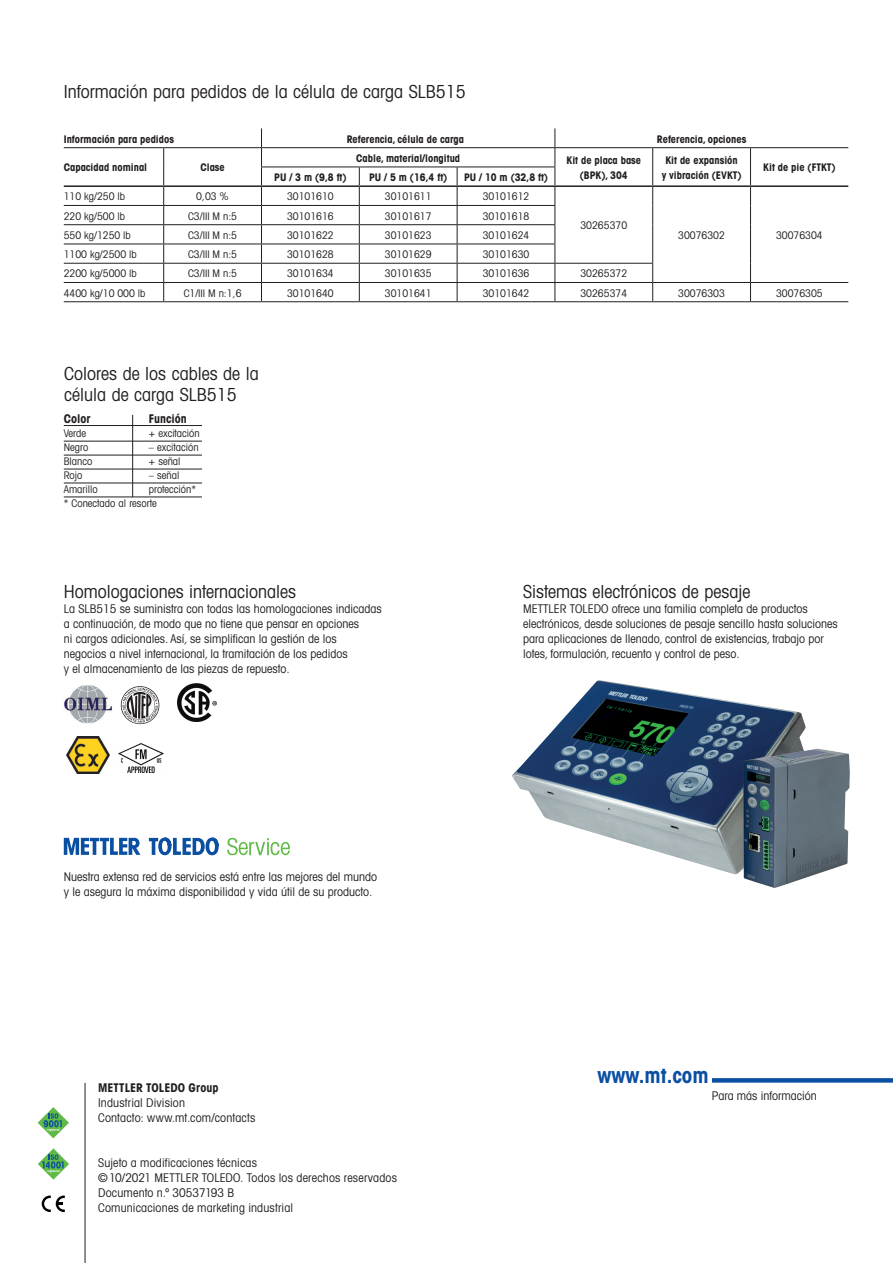
<style>
.page{position:relative;width:893px;height:1263px;background:#fff}
.page>*{position:absolute;margin:0;border:0;box-sizing:border-box;transform-origin:0 0}
.t1{font:21px "Avant Gardefor MT Bd";color:#0a4fa2}
.Lead_12_Bold{font:18px/21px "Avant Gardefor MT Bk";color:#231f20}
.Caption_left{font:12px/15px "Avant Gardefor MT Bk";color:#231f20}
.Address_Info_Picto_T{font:12px "Avant Gardefor MT Bk";letter-spacing:.015em;color:#231f20}
.Address_Info_Picto_T-2{font:12px "Avant Gardefor MT Bd";letter-spacing:.005em;color:#231f20}
.Lauftext_10_14{font:12px "Avant Gardefor MT Bk";color:#231f20}
.t2{font:10.5px "Avant Gardefor MT Bk";color:#231f20}
.t3{font:10.5px/15px "Avant Gardefor MT Bd";color:#231f20;text-align:center}
</style>
<div class="page">
<hr style="left:64px;top:425px;width:138px;height:1px;background:#231f20">
<hr style="left:64px;top:441px;width:138px;height:1px;background:#231f20">
<hr style="left:64px;top:455px;width:138px;height:1px;background:#231f20">
<hr style="left:64px;top:469px;width:138px;height:1px;background:#231f20">
<hr style="left:64px;top:483px;width:138px;height:1px;background:#231f20">
<hr style="left:64px;top:497px;width:138px;height:1px;background:#231f20">
<hr style="left:64px;top:147px;width:100px;height:1px;background:#231f20">
<hr style="left:164px;top:147px;width:97px;height:1px;background:#231f20">
<hr style="left:64px;top:205px;width:100px;height:1px;background:#231f20">
<hr style="left:164px;top:205px;width:97px;height:1px;background:#231f20">
<hr style="left:64px;top:224px;width:100px;height:1px;background:#231f20">
<hr style="left:164px;top:224px;width:97px;height:1px;background:#231f20">
<hr style="left:64px;top:244px;width:100px;height:1px;background:#231f20">
<hr style="left:164px;top:244px;width:97px;height:1px;background:#231f20">
<hr style="left:64px;top:263px;width:100px;height:1px;background:#231f20">
<hr style="left:164px;top:263px;width:97px;height:1px;background:#231f20">
<hr style="left:64px;top:282px;width:100px;height:1px;background:#231f20">
<hr style="left:164px;top:282px;width:97px;height:1px;background:#231f20">
<hr style="left:64px;top:301px;width:100px;height:1px;background:#231f20">
<hr style="left:164px;top:301px;width:97px;height:1px;background:#231f20">
<hr style="left:555px;top:263px;width:98px;height:1px;background:#231f20">
<hr style="left:64px;top:185px;width:100px;height:2px;background:#231f20">
<hr style="left:164px;top:185px;width:97px;height:2px;background:#231f20">
<hr style="left:555px;top:147px;width:98px;height:1px;background:#231f20">
<hr style="left:653px;top:147px;width:97px;height:1px;background:#231f20">
<hr style="left:750px;top:147px;width:98px;height:1px;background:#231f20">
<svg style="left:163px;top:148px;width:1px;height:153px"></svg>
<hr style="left:555px;top:282px;width:98px;height:1px;background:#231f20">
<svg style="left:261px;top:128px;width:295px;height:174px"></svg>
<hr style="left:555px;top:301px;width:98px;height:1px;background:#231f20">
<hr style="left:653px;top:282px;width:97px;height:1px;background:#231f20">
<svg style="left:652px;top:148px;width:1px;height:153px"></svg>
<hr style="left:653px;top:301px;width:97px;height:1px;background:#231f20">
<hr style="left:750px;top:282px;width:98px;height:1px;background:#231f20">
<hr style="left:750px;top:301px;width:98px;height:1px;background:#231f20">
<hr style="left:555px;top:185px;width:98px;height:2px;background:#231f20">
<hr style="left:653px;top:185px;width:97px;height:2px;background:#231f20">
<hr style="left:750px;top:185px;width:98px;height:2px;background:#231f20">
<svg style="left:750px;top:148px;width:1px;height:153px"></svg>
<svg style="left:227px;top:838px;width:63px;height:17px"></svg>
<svg style="left:64px;top:838px;width:77px;height:17px"></svg>
<svg style="left:149px;top:837px;width:70px;height:18px"></svg>
<img style="left:64px;top:685px;width:48px;height:39px">
<img style="left:120px;top:686px;width:40px;height:39px">
<img style="left:67px;top:736px;width:42px;height:37px">
<img style="left:119px;top:744px;width:44px;height:28px">
<img style="left:178px;top:683px;width:39px;height:39px">
<img style="left:512px;top:680px;width:294px;height:194px">
<img style="left:743px;top:749px;width:107px;height:139px">
<hr style="left:132px;top:415px;width:1px;height:82px;background:#231f20">
<div style="left:712px;top:1078px;width:181px;height:5px;background:#0a4fa2"></div>
<hr style="left:85px;top:1083px;width:1px;height:180px;background:#231f20">
<svg style="left:38px;top:1148px;width:31px;height:32px"></svg>
<svg style="left:38px;top:1107px;width:31px;height:31px"></svg>
<svg style="left:42px;top:1195px;width:23px;height:17px"></svg>
<p class="Lead_12_Bold" style="left:64px;top:81px;width:404px">Información para pedidos de la célula de carga SLB515</p>
<p class="t3" style="left:64px;top:131px;width:112px">Información para pedidos</p>
<p class="t3" style="left:347px;top:131px;width:119px">Referencia, célula de carga</p>
<p class="t3" style="left:657px;top:131px;width:91px">Referencia, opciones</p>
<p class="t3" style="left:64px;top:160px;width:85px">Capacidad nominal</p>
<p class="t3" style="left:200px;top:160px;width:26px">Clase</p>
<p class="t3" style="left:356px;top:150px;width:105px">Cable, material/longitud</p>
<p class="t3" style="left:566px;top:152px;width:76px">Kit de placa base (BPK), 304</p>
<p class="t3" style="left:665px;top:152px;width:74px">Kit de expansión</p>
<p class="t3" style="left:662px;top:167px;width:81px">y vibración (EVKT)</p>
<p class="t3" style="left:274px;top:170px;width:74px">PU / 3 m (9,8 ft)</p>
<p class="t3" style="left:369px;top:170px;width:80px">PU / 5 m (16,4 ft)</p>
<p class="t3" style="left:464px;top:170px;width:86px">PU / 10 m (32,8 ft)</p>
<p class="t2" style="left:64px;top:190px;width:63px">110 kg/250 lb</p>
<p class="t2" style="left:196px;top:190px;width:34px">0,03 %</p>
<p class="t2" style="left:287px;top:190px;width:48px">30101610</p>
<p class="t2" style="left:385px;top:190px;width:48px">30101611</p>
<p class="t2" style="left:483px;top:190px;width:48px">30101612</p>
<p class="t3" style="left:763px;top:160px;width:74px">Kit de pie (FTKT)</p>
<p class="t2" style="left:64px;top:209px;width:63px">220 kg/500 lb</p>
<p class="t2" style="left:188px;top:209px;width:51px">C3/III M n:5</p>
<p class="t2" style="left:287px;top:209px;width:48px">30101616</p>
<p class="t2" style="left:385px;top:209px;width:48px">30101617</p>
<p class="t2" style="left:483px;top:209px;width:48px">30101618</p>
<p class="t2" style="left:64px;top:229px;width:69px">550 kg/1250 lb</p>
<p class="t2" style="left:188px;top:229px;width:51px">C3/III M n:5</p>
<p class="t2" style="left:287px;top:229px;width:48px">30101622</p>
<p class="t2" style="left:385px;top:229px;width:48px">30101623</p>
<p class="t2" style="left:483px;top:229px;width:48px">30101624</p>
<p class="t2" style="left:64px;top:248px;width:74px">1100 kg/2500 lb</p>
<p class="t2" style="left:188px;top:248px;width:51px">C3/III M n:5</p>
<p class="t2" style="left:287px;top:248px;width:48px">30101628</p>
<p class="t2" style="left:385px;top:248px;width:48px">30101629</p>
<p class="t2" style="left:483px;top:248px;width:48px">30101630</p>
<p class="t2" style="left:64px;top:267px;width:74px">2200 kg/5000 lb</p>
<p class="t2" style="left:188px;top:267px;width:51px">C3/III M n:5</p>
<p class="t2" style="left:287px;top:267px;width:48px">30101634</p>
<p class="t2" style="left:385px;top:267px;width:48px">30101635</p>
<p class="t2" style="left:483px;top:267px;width:48px">30101636</p>
<p class="t2" style="left:580px;top:267px;width:48px">30265372</p>
<p class="t2" style="left:64px;top:286px;width:83px">4400 kg/10 000 lb</p>
<p class="t2" style="left:184px;top:286px;width:59px">C1/III M n:1,6</p>
<p class="t2" style="left:287px;top:286px;width:48px">30101640</p>
<p class="t2" style="left:385px;top:286px;width:48px">30101641</p>
<p class="t2" style="left:483px;top:286px;width:48px">30101642</p>
<p class="t2" style="left:580px;top:286px;width:48px">30265374</p>
<p class="t2" style="left:678px;top:286px;width:48px">30076303</p>
<p class="t2" style="left:776px;top:286px;width:48px">30076305</p>
<p class="t2" style="left:580px;top:219px;width:48px">30265370</p>
<p class="t2" style="left:678px;top:229px;width:48px">30076302</p>
<p class="t2" style="left:776px;top:229px;width:48px">30076304</p>
<p class="Lead_12_Bold" style="left:64px;top:362px;width:196px">Colores de los cables de la célula de carga SLB515</p>
<p class="Address_Info_Picto_T-2" style="left:64px;top:411px;width:28px">Color</p>
<p class="Address_Info_Picto_T-2" style="left:149px;top:411px;width:39px">Función</p>
<p class="t2" style="left:64px;top:427px;width:24px">Verde</p>
<p class="t2" style="left:149px;top:427px;width:52px">+ excitación</p>
<p class="t2" style="left:64px;top:441px;width:26px">Negro</p>
<p class="t2" style="left:149px;top:441px;width:51px">– excitación</p>
<p class="t2" style="left:64px;top:455px;width:30px">Blanco</p>
<p class="t2" style="left:149px;top:455px;width:33px">+ señal</p>
<p class="t2" style="left:64px;top:469px;width:20px">Rojo</p>
<p class="t2" style="left:149px;top:469px;width:32px">– señal</p>
<p class="t2" style="left:64px;top:482px;width:35px">Amarillo</p>
<p class="t2" style="left:149px;top:482px;width:49px">protección*</p>
<p class="t2" style="left:64px;top:496px;width:95px">* Conectado al resorte</p>
<p class="Lead_12_Bold" style="left:64px;top:580px;width:234px">Homologaciones internacionales</p>
<p class="Caption_left" style="left:64px;top:601px;width:319px">La SLB515 se suministra con todas las homologaciones indicadas a continuación, de modo que no tiene que pensar en opciones<br>ni cargos adicionales. Así, se simplifican la gestión de los negocios a nivel internacional, la tramitación de los pedidos<br>y el almacenamiento de las piezas de repuesto.</p>
<p class="Caption_left" style="left:64px;top:869px;width:315px">Nuestra extensa red de servicios está entre las mejores del mundo y le asegura la máxima disponibilidad y vida útil de su producto.</p>
<p class="Address_Info_Picto_T-2" style="left:98px;top:1080px;width:122px">METTLER TOLEDO Group</p>
<p class="Address_Info_Picto_T" style="left:98px;top:1095px;width:88px">Industrial Division</p>
<p class="Address_Info_Picto_T" style="left:98px;top:1110px;width:159px">Contacto: www.mt.com/contacts</p>
<p class="Address_Info_Picto_T" style="left:98px;top:1155px;width:160px">Sujeto a modificaciones técnicas</p>
<p class="Address_Info_Picto_T" style="left:98px;top:1170px;width:300px">©10/2021 METTLER TOLEDO. Todos los derechos reservados</p>
<p class="Address_Info_Picto_T" style="left:98px;top:1185px;width:138px">Documento n.º 30537193 B</p>
<p class="Address_Info_Picto_T" style="left:98px;top:1200px;width:196px">Comunicaciones de marketing industrial</p>
<p class="Lead_12_Bold" style="left:523px;top:580px;width:229px">Sistemas electrónicos de pesaje</p>
<p class="Caption_left" style="left:523px;top:601px;width:316px">METTLER TOLEDO ofrece una familia completa de productos electrónicos, desde soluciones de pesaje sencillo hasta soluciones para aplicaciones de llenado, control de existencias, trabajo por lotes, formulación, recuento y control de peso.</p>
<p class="t1" style="left:597px;top:1061px;width:113px">www.mt.com</p>
<p class="Lauftext_10_14" style="left:712px;top:1088px;width:106px">Para más información</p>
</div>
